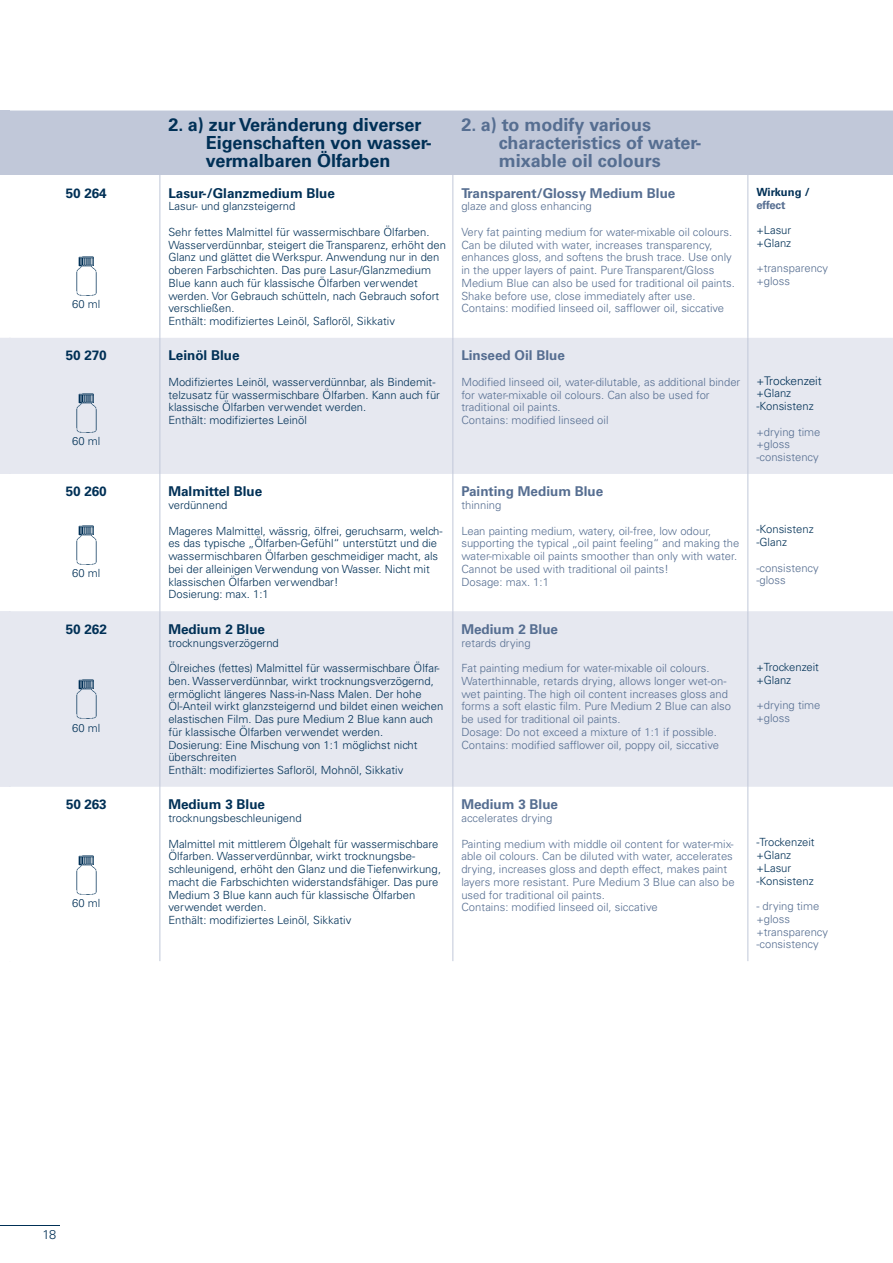
<style>
.page{position:relative;width:893px;height:1263px;background:#fff}
.page>*{position:absolute;margin:0;border:0;box-sizing:border-box;transform-origin:0 0}
.t1{font:700 18px/18px "Univers LT Std";color:#003056}
.t2{font:700 18px/18px "Univers LT Std";color:#566e91}
.t3{font:700 13.5px "Univers LT Std";color:#003056}
.t4{font:700 13.5px "Univers LT Std";color:#566e91}
.t5{font:300 12.75px "Univers LT Std";color:#003056}
.t6{font:300 11.85px "Univers LT Std";letter-spacing:-.005em;color:#003056}
.t7{font:300 11.25px/12.8px "Univers LT Std";color:#003056}
.t8{font:300 11.25px/12.8px "Univers LT Std";color:#566e91}
.t9{font:700 11.25px "Univers LT Std";color:#003056}
.t10{font:700 11.25px "Univers LT Std";color:#566e91}
</style>
<div class="page">
<div style="left:0;top:111px;width:893px;height:64px;background:#c1c8d9"></div>
<svg style="left:0;top:338px;width:893px;height:449px;fill:#e6e8f0"></svg>
<hr style="left:159px;top:175px;width:1px;height:163px;background:#c1c8d9">
<hr style="left:452px;top:175px;width:1px;height:163px;background:#c1c8d9">
<hr style="left:747px;top:175px;width:1px;height:163px;background:#c1c8d9">
<hr style="left:159px;top:338px;width:1px;height:136px;background:#c1c8d9">
<hr style="left:452px;top:338px;width:1px;height:136px;background:#c1c8d9">
<hr style="left:747px;top:338px;width:1px;height:136px;background:#c1c8d9">
<hr style="left:159px;top:474px;width:1px;height:137px;background:#c1c8d9">
<hr style="left:452px;top:474px;width:1px;height:137px;background:#c1c8d9">
<hr style="left:747px;top:474px;width:1px;height:137px;background:#c1c8d9">
<hr style="left:159px;top:611px;width:1px;height:176px;background:#c1c8d9">
<hr style="left:452px;top:611px;width:1px;height:176px;background:#c1c8d9">
<hr style="left:747px;top:611px;width:1px;height:176px;background:#c1c8d9">
<hr style="left:159px;top:787px;width:1px;height:174px;background:#c1c8d9">
<hr style="left:452px;top:787px;width:1px;height:174px;background:#c1c8d9">
<hr style="left:747px;top:787px;width:1px;height:174px;background:#c1c8d9">
<img style="left:76px;top:256px;width:21px;height:39px">
<img style="left:75px;top:392px;width:23px;height:41px">
<img style="left:75px;top:524px;width:23px;height:40px">
<img style="left:75px;top:678px;width:23px;height:41px">
<img style="left:76px;top:855px;width:21px;height:39px">
<hr style="left:0;top:1225px;width:60px;height:1px;background:#003056">
<h1 class="t1" style="left:206px;top:116px;width:227px;text-indent:-37px">2. a) zur Veränderung diverser<br>Eigenschaften von wasser&shy;vermalbaren Ölfarben</h1>
<h1 class="t2" style="left:499px;top:116px;width:204px;text-indent:-37px">2. a) to modify various characteristics of water&shy;mixable oil colours</h1>
<p class="t3" style="left:66px;top:185px;width:42px">50 264</p>
<p class="t7" style="left:72px;top:298px;width:30px">60 ml</p>
<p class="t3" style="left:168px;top:185px;width:168px">Lasur-/Glanzmedium Blue</p>
<p class="t7" style="left:168px;top:200px;width:129px">Lasur- und glanzsteigernd</p>
<p class="t7" style="left:168px;top:225px;width:279px">Sehr fettes Malmittel für wassermischbare Ölfarben.<br>Wasserverdünnbar, steigert die Transparenz, erhöht den Glanz und glättet die Werkspur. Anwendung nur in den oberen Farbschichten. Das pure Lasur-/Glanzmedium Blue kann auch für klassische Ölfarben verwendet werden. Vor Gebrauch schütteln, nach Gebrauch sofort verschließen.<br>Enthält: modifiziertes Leinöl, Safloröl, Sikkativ</p>
<p class="t4" style="left:461px;top:185px;width:216px">Transparent/Glossy Medium Blue</p>
<p class="t8" style="left:461px;top:200px;width:132px">glaze and gloss enhancing</p>
<p class="t8" style="left:461px;top:225px;width:275px">Very fat painting medium for water-mixable oil colours.<br>Can be diluted with water, increases transparency, enhances gloss, and softens the brush trace. Use only in the upper layers of paint. Pure Transparent/Gloss Medium Blue can also be used for traditional oil paints.<br>Shake before use, close immediately after use.<br>Contains: modified linseed oil, safflower oil, siccative</p>
<p class="t9" style="left:756px;top:185px;width:55px">Wirkung /</p>
<p class="t10" style="left:756px;top:198px;width:31px">effect</p>
<p class="t7" style="left:756px;top:224px;width:36px">+Lasur +Glanz</p>
<p class="t8" style="left:756px;top:262px;width:73px">+transparency +gloss</p>
<p class="t3" style="left:66px;top:348px;width:42px">50 270</p>
<p class="t7" style="left:72px;top:435px;width:30px">60 ml</p>
<p class="t3" style="left:168px;top:348px;width:73px">Leinöl Blue</p>
<p class="t7" style="left:168px;top:375px;width:273px">Modifiziertes Leinöl, wasserverdünnbar, als Bindemit&shy;telzusatz für wassermischbare Ölfarben. Kann auch für klassische Ölfarben verwendet werden.<br>Enthält: modifiziertes Leinöl</p>
<p class="t4" style="left:461px;top:348px;width:105px">Linseed Oil Blue</p>
<p class="t8" style="left:461px;top:375px;width:280px">Modified linseed oil, water-dilutable, as additional binder for water-mixable oil colours. Can also be used for traditional oil paints.<br>Contains: modified linseed oil</p>
<p class="t6" style="left:756px;top:373px;width:67px">+Trockenzeit</p>
<p class="t7" style="left:756px;top:387px;width:59px">+Glanz -Konsistenz</p>
<p class="t8" style="left:756px;top:425px;width:66px">+drying time +gloss -consistency</p>
<p class="t3" style="left:66px;top:484px;width:42px">50 260</p>
<p class="t7" style="left:72px;top:567px;width:30px">60 ml</p>
<p class="t3" style="left:168px;top:484px;width:95px">Malmittel Blue</p>
<p class="t7" style="left:168px;top:499px;width:61px">verdünnend</p>
<p class="t7" style="left:168px;top:524px;width:276px">Mageres Malmittel, wässrig, ölfrei, geruchsarm, welch&shy;es das typische „Ölfarben-Gefühl“ unterstützt und die wassermischbaren Ölfarben geschmeidiger macht, als bei der alleinigen Verwendung von Wasser. Nicht mit klassischen Ölfarben verwendbar!<br>Dosierung: max. 1:1</p>
<p class="t4" style="left:461px;top:484px;width:143px">Painting Medium Blue</p>
<p class="t8" style="left:461px;top:499px;width:42px">thinning</p>
<p class="t8" style="left:461px;top:524px;width:280px">Lean painting medium, watery, oil-free, low odour, supporting the typical „oil paint feeling“ and making the water-mixable oil paints smoother than only with water.<br>Cannot be used with traditional oil paints!<br>Dosage: max. 1:1</p>
<p class="t7" style="left:756px;top:523px;width:59px">-Konsistenz -Glanz</p>
<p class="t8" style="left:756px;top:561px;width:64px">-consistency -gloss</p>
<p class="t3" style="left:66px;top:621px;width:43px">50 262</p>
<p class="t7" style="left:72px;top:721px;width:30px">60 ml</p>
<p class="t3" style="left:168px;top:621px;width:98px">Medium 2 Blue</p>
<p class="t7" style="left:168px;top:636px;width:112px">trocknungsverzögernd</p>
<p class="t7" style="left:168px;top:662px;width:276px">Ölreiches (fettes) Malmittel für wassermischbare Ölfar&shy;ben. Wasserverdünnbar, wirkt trocknungsverzögernd, ermöglicht längeres Nass-in-Nass Malen. Der hohe Öl-Anteil wirkt glanzsteigernd und bildet einen weichen elastischen Film. Das pure Medium 2 Blue kann auch für klassische Ölfarben verwendet werden.<br>Dosierung: Eine Mischung von 1:1 möglichst nicht überschreiten<br>Enthält: modifiziertes Safloröl, Mohnöl, Sikkativ</p>
<p class="t4" style="left:461px;top:621px;width:98px">Medium 2 Blue</p>
<p class="t8" style="left:461px;top:636px;width:71px">retards drying</p>
<p class="t8" style="left:461px;top:662px;width:271px">Fat painting medium for water-mixable oil colours.<br>Waterthinnable, retards drying, allows longer wet-on&shy;wet painting. The high oil content increases gloss and forms a soft elastic film. Pure Medium 2 Blue can also be used for traditional oil paints.<br>Dosage: Do not exceed a mixture of 1:1 if possible.<br>Contains: modified safflower oil, poppy oil, siccative</p>
<p class="t7" style="left:756px;top:660px;width:64px">+Trockenzeit +Glanz</p>
<p class="t8" style="left:756px;top:699px;width:66px">+drying time +gloss</p>
<p class="t3" style="left:66px;top:797px;width:42px">50 263</p>
<p class="t7" style="left:72px;top:897px;width:30px">60 ml</p>
<p class="t3" style="left:168px;top:797px;width:98px">Medium 3 Blue</p>
<p class="t7" style="left:168px;top:812px;width:135px">trocknungsbeschleunigend</p>
<p class="t7" style="left:168px;top:837px;width:274px">Malmittel mit mittlerem Ölgehalt für wassermischbare Ölfarben. Wasserverdünnbar, wirkt trocknungsbe&shy;schleunigend, erhöht den Glanz und die Tiefenwirkung, macht die Farbschichten widerstandsfähiger. Das pure Medium 3 Blue kann auch für klassische Ölfarben verwendet werden.<br>Enthält: modifiziertes Leinöl, Sikkativ</p>
<p class="t4" style="left:461px;top:797px;width:98px">Medium 3 Blue</p>
<p class="t8" style="left:461px;top:812px;width:93px">accelerates drying</p>
<p class="t8" style="left:461px;top:837px;width:275px">Painting medium with middle oil content for water-mix&shy;able oil colours. Can be diluted with water, accelerates drying, increases gloss and depth effect, makes paint layers more resistant. Pure Medium 3 Blue can also be used for traditional oil paints.<br>Contains: modified linseed oil, siccative</p>
<p class="t7" style="left:756px;top:836px;width:60px">-Trockenzeit +Glanz +Lasur -Konsistenz</p>
<p class="t8" style="left:756px;top:900px;width:73px">- drying time +gloss +transparency -consistency</p>
<p class="t5" style="left:43px;top:1227px;width:15px">18</p>
</div>
